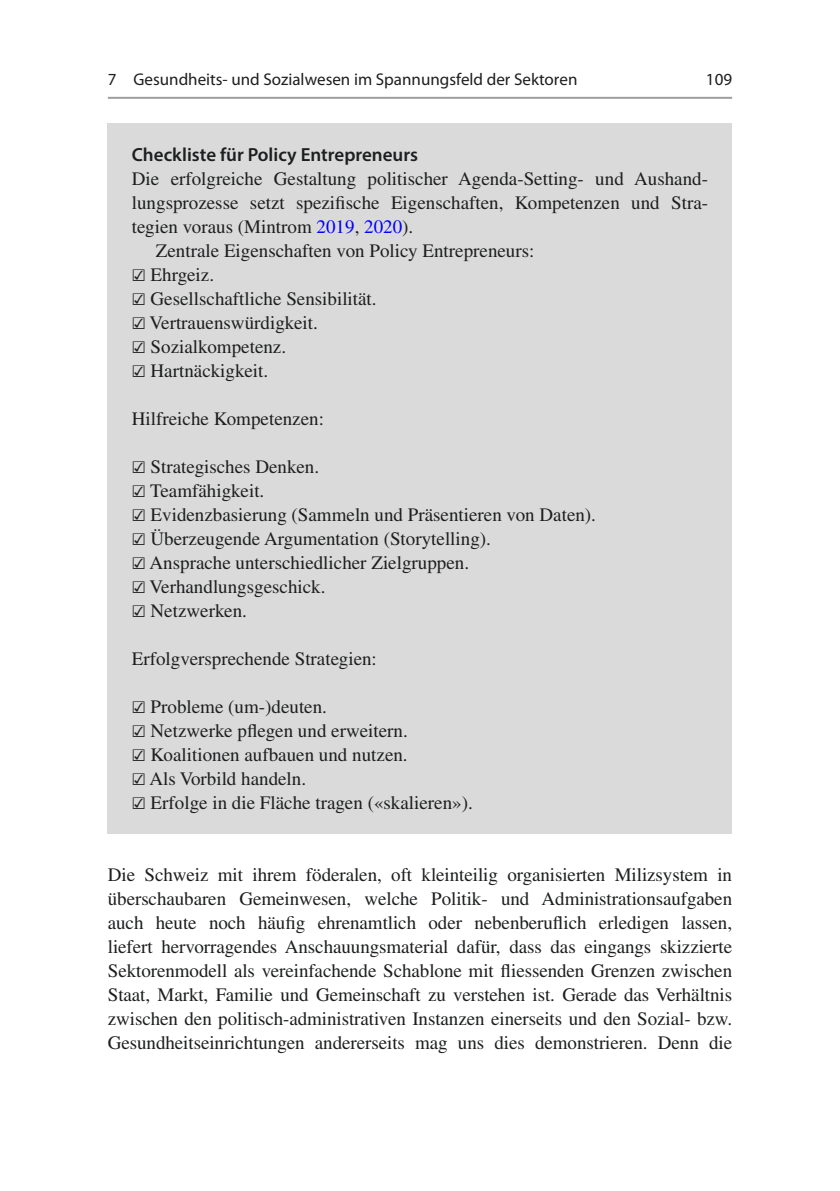
<style>
.page{position:relative;width:840px;height:1191px;background:#fff}
.page>*{position:absolute;margin:0;border:0;box-sizing:border-box;transform-origin:0 0}
.t1{font:19px/24px "Times";color:#1d1e1f;text-align:justify}
.t2{font:600 19px "Myriad Pro";color:#1d1e1f}
.t3{font:17px "Myriad Pro";color:#1d1e1f}
.s1{color:#00f}
.s2{font-family:"Arial Unicode MS"}
</style>
<div class="page">
<hr style="left:108px;top:97px;width:623px;height:2px;background:#9e9e9e">
<div style="left:108px;top:124px;width:623px;height:62px;background:#dadada"></div>
<div style="left:108px;top:148px;width:623px;height:109px;background:#dadada"></div>
<div style="left:108px;top:244px;width:623px;height:61px;background:#dadada"></div>
<div style="left:108px;top:292px;width:623px;height:61px;background:#dadada"></div>
<div style="left:108px;top:340px;width:623px;height:61px;background:#dadada"></div>
<div style="left:108px;top:388px;width:623px;height:61px;background:#dadada"></div>
<div style="left:108px;top:436px;width:623px;height:61px;background:#dadada"></div>
<div style="left:108px;top:484px;width:623px;height:61px;background:#dadada"></div>
<div style="left:108px;top:532px;width:623px;height:61px;background:#dadada"></div>
<div style="left:108px;top:580px;width:623px;height:61px;background:#dadada"></div>
<div style="left:108px;top:628px;width:623px;height:61px;background:#dadada"></div>
<div style="left:108px;top:676px;width:623px;height:61px;background:#dadada"></div>
<div style="left:108px;top:724px;width:623px;height:61px;background:#dadada"></div>
<div style="left:108px;top:772px;width:623px;height:61px;background:#dadada"></div>
<p class="t3" style="left:108px;top:69px;width:471px">7 Gesundheits- und Sozialwesen im Spannungsfeld der Sektoren</p>
<p class="t3" style="left:705px;top:69px;width:28px">109</p>
<p class="t2" style="left:132px;top:143px;width:287px">Checkliste für Policy Entrepreneurs</p>
<p class="t1" style="left:132px;top:167px;width:575px">Die erfolgreiche Gestaltung politischer Agenda-Setting- und Aushand-</p>
<p class="t1" style="left:132px;top:191px;width:575px">lungsprozesse setzt spezifische Eigenschaften, Kompetenzen und Stra-</p>
<p class="t1" style="left:132px;top:215px;width:283px">tegien voraus (Mintrom <span class="s1">2019</span>, <span class="s1">2020</span>).</p>
<p class="t1" style="left:156px;top:239px;width:380px">Zentrale Eigenschaften von Policy Entrepreneurs:</p>
<p class="t1" style="left:132px;top:263px;width:84px"><span class="s2">☑</span> Ehrgeiz.</p>
<p class="t1" style="left:132px;top:286px;width:246px"><span class="s2">☑</span> Gesellschaftliche Sensibilität.</p>
<p class="t1" style="left:132px;top:310px;width:187px"><span class="s2">☑</span> Vertrauenswürdigkeit.</p>
<p class="t1" style="left:132px;top:334px;width:156px"><span class="s2">☑</span> Sozialkompetenz.</p>
<p class="t1" style="left:132px;top:358px;width:138px"><span class="s2">☑</span> Hartnäckigkeit.</p>
<p class="t1" style="left:132px;top:406px;width:193px">Hilfreiche Kompetenzen:</p>
<p class="t1" style="left:132px;top:454px;width:189px"><span class="s2">☑</span> Strategisches Denken.</p>
<p class="t1" style="left:132px;top:478px;width:134px"><span class="s2">☑</span> Teamfähigkeit.</p>
<p class="t1" style="left:132px;top:502px;width:465px"><span class="s2">☑</span> Evidenzbasierung (Sammeln und Präsentieren von Daten).</p>
<p class="t1" style="left:132px;top:526px;width:360px"><span class="s2">☑</span> Überzeugende Argumentation (Storytelling).</p>
<p class="t1" style="left:132px;top:550px;width:338px"><span class="s2">☑</span> Ansprache unterschiedlicher Zielgruppen.</p>
<p class="t1" style="left:132px;top:574px;width:195px"><span class="s2">☑</span> Verhandlungsgeschick.</p>
<p class="t1" style="left:132px;top:598px;width:117px"><span class="s2">☑</span> Netzwerken.</p>
<p class="t1" style="left:132px;top:646px;width:246px">Erfolgversprechende Strategien:</p>
<p class="t1" style="left:132px;top:694px;width:196px"><span class="s2">☑</span> Probleme (um-)deuten.</p>
<p class="t1" style="left:132px;top:718px;width:277px"><span class="s2">☑</span> Netzwerke pflegen und erweitern.</p>
<p class="t1" style="left:132px;top:742px;width:277px"><span class="s2">☑</span> Koalitionen aufbauen und nutzen.</p>
<p class="t1" style="left:132px;top:766px;width:176px"><span class="s2">☑</span> Als Vorbild handeln.</p>
<p class="t1" style="left:132px;top:790px;width:342px"><span class="s2">☑</span> Erfolge in die Fläche tragen («skalieren»).</p>
<p class="t1" style="left:108px;top:862px;width:625px">Die Schweiz mit ihrem föderalen, oft kleinteilig organisierten Milizsystem in überschaubaren Gemeinwesen, welche Politik- und Administrationsaufgaben auch heute noch häufig ehrenamtlich oder nebenberuflich erledigen lassen, liefert hervorragendes Anschauungsmaterial dafür, dass das eingangs skizzierte Sektorenmodell als vereinfachende Schablone mit fliessenden Grenzen zwischen Staat, Markt, Familie und Gemeinschaft zu verstehen ist. Gerade das Verhältnis zwischen den politisch-administrativen Instanzen einerseits und den Sozial- bzw.<br>Gesundheitseinrichtungen andererseits mag uns dies demonstrieren. Denn die</p>
</div>
